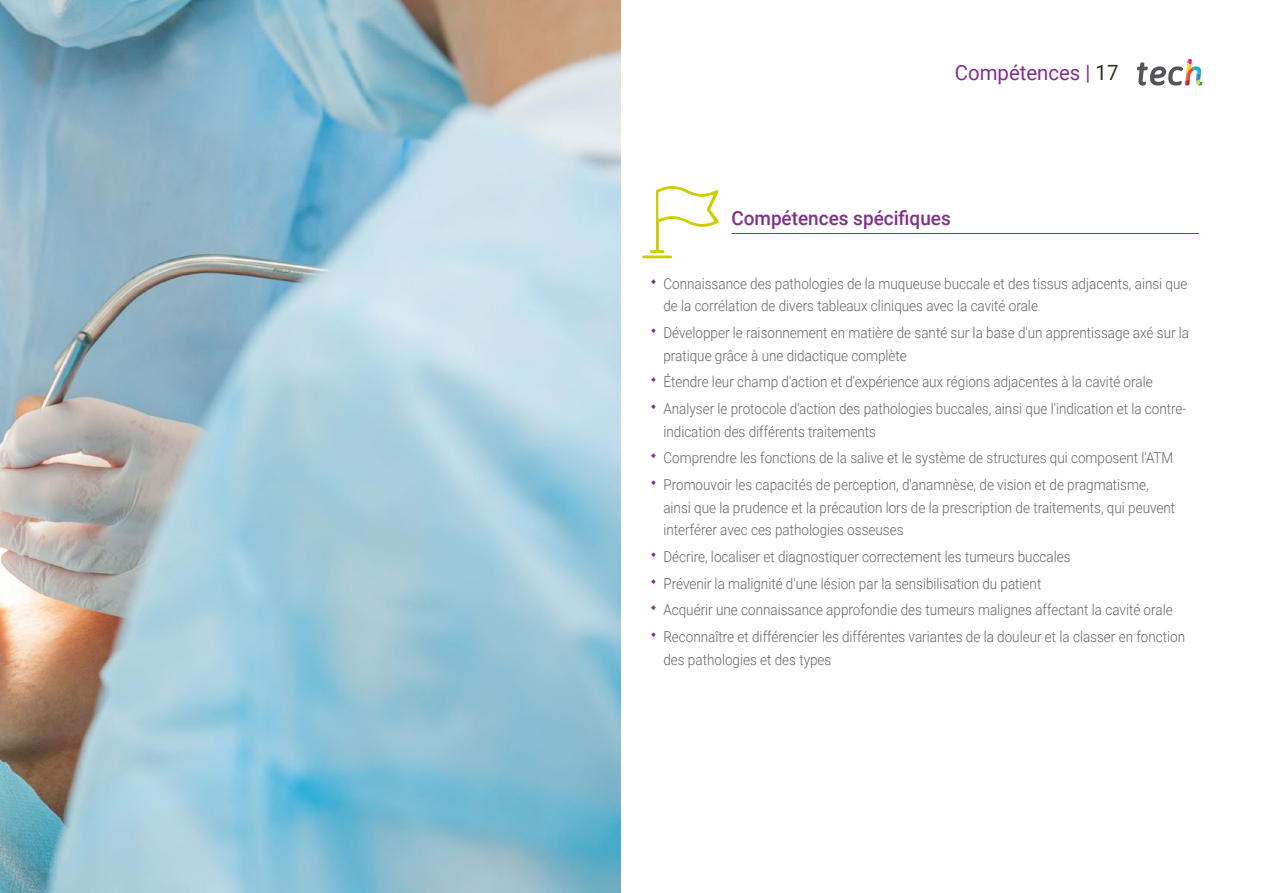
<style>
.page{position:relative;width:1263px;height:893px;background:#fff}
.page>*{position:absolute;margin:0;border:0;box-sizing:border-box;transform-origin:0 0}
.t1{font:21px "Roboto";color:#813089}
.t2{font:500 19.5px "Roboto";color:#813089}
.t3{font:300 15px/26.7px "Roboto";color:#61646a;scale:.9 1}
.s1{color:#312e20}
</style>
<div class="page">
<hr style="left:731px;top:233px;width:468px;height:1px;background:#813089">
<hr style="left:642px;top:255px;width:30px;height:3px;background:#cdce00">
<svg style="left:650px;top:186px;width:69px;height:67px"></svg>
<svg style="left:1137px;top:59px;width:65px;height:27px"></svg>
<img style="left:0;top:0;width:621px;height:893px">
<h1 class="t1" style="left:955px;top:57px;width:165px">Compétences | <span class="s1">17</span></h1>
<h2 class="t2" style="left:731px;top:205px;width:221px">Compétences spécifiques</h2>
<p class="t3" style="left:663px;top:272px;width:584px;line-height:22.5px">Connaissance des pathologies de la muqueuse buccale et des tissus adjacents, ainsi que de la corrélation de divers tableaux cliniques avec la cavité orale</p>
<p class="t3" style="left:663px;top:321px;width:586px;line-height:22.5px">Développer le raisonnement en matière de santé sur la base d'un apprentissage axé sur la pratique grâce à une didactique complète</p>
<p class="t3" style="left:663px;top:368px;width:583px">Étendre leur champ d'action et d'expérience aux régions adjacentes à la cavité orale<br>Analyser le protocole d'action des pathologies buccales, ainsi que l'indication et la contre-</p>
<p class="t3" style="left:663px;top:417px;width:568px">indication des différents traitements<br>Comprendre les fonctions de la salive et le système de structures qui composent l'ATM<br>Promouvoir les capacités de perception, d'anamnèse, de vision et de pragmatisme,</p>
<p class="t3" style="left:663px;top:495px;width:570px;line-height:22.5px">ainsi que la prudence et la précaution lors de la prescription de traitements, qui peuvent interférer avec ces pathologies osseuses</p>
<p class="t3" style="left:663px;top:543px;width:581px">Décrire, localiser et diagnostiquer correctement les tumeurs buccales<br>Prévenir la malignité d'une lésion par la sensibilisation du patient<br>Acquérir une connaissance approfondie des tumeurs malignes affectant la cavité orale Reconnaître et différencier les différentes variantes de la douleur et la classer en fonction</p>
<p class="t3" style="left:663px;top:645px;width:188px">des pathologies et des types</p>
</div>
